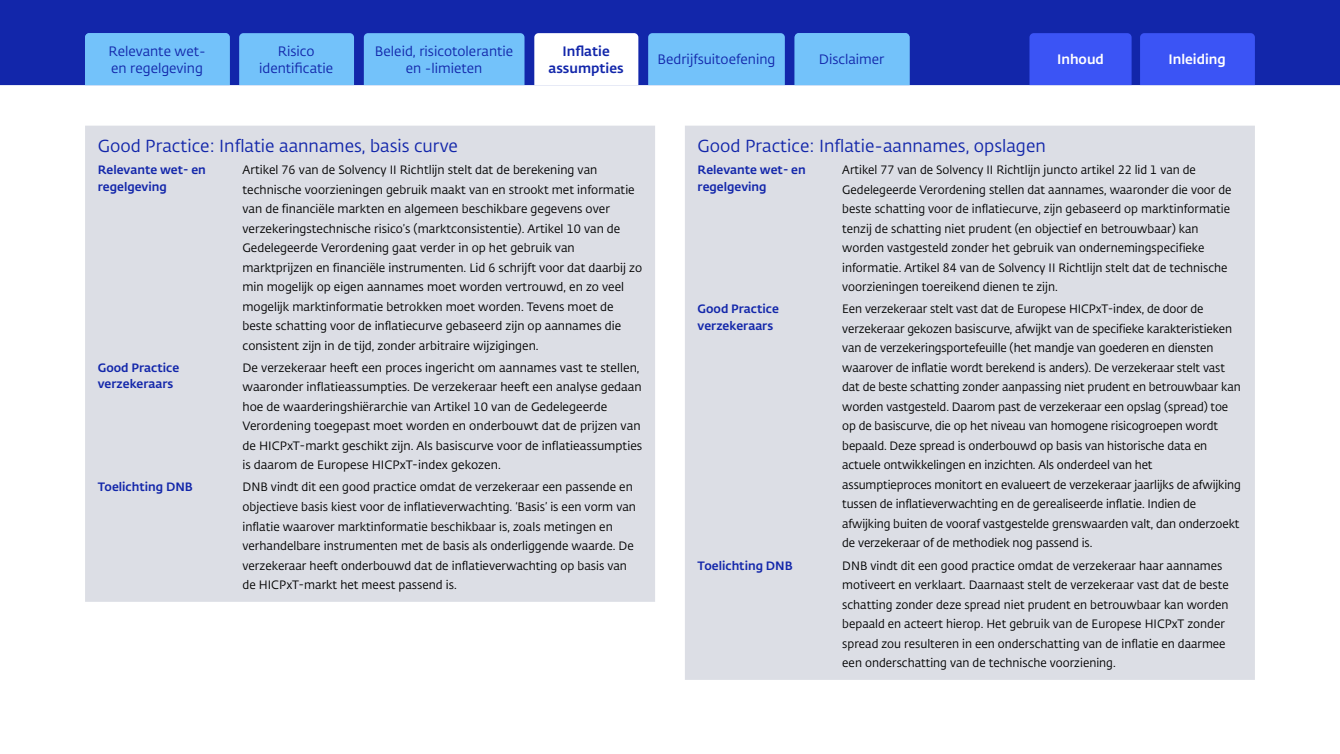
<style>
.page{position:relative;width:1340px;height:754px;background:#fff}
.page>*{position:absolute;margin:0;border:0;box-sizing:border-box;transform-origin:0 0}
.Tabel_kop{font:17.25px "DNB Fedra";color:#1226aa}
.t1{font:13.5px/16.5px "DNB Fedra";color:#1226aa;text-align:center}
.t2{font:500 13.5px/16.5px "DNB Fedra";color:#1226aa;text-align:center}
.t3{font:500 13.5px "DNB Fedra";color:#fff}
.Tabel_Brood_TEKST{font:12px/19.5px "DNB Fedra";color:#000}
.Tabel_Brood_TEKST_Bo{font:500 12px/16.5px "DNB Fedra";color:#1226aa}
</style>
<div class="page">
<div style="left:0;top:0;width:1339px;height:85px;background:#1226aa"></div>
<div style="left:1140px;top:33px;width:114px;height:52px;background:#3b54f5"></div>
<div style="left:1029px;top:33px;width:102px;height:52px;background:#3b54f5"></div>
<div style="left:239px;top:33px;width:115px;height:52px;background:#73c2fa"></div>
<div style="left:364px;top:33px;width:160px;height:52px;background:#73c2fa"></div>
<svg style="left:534px;top:33px;width:104px;height:52px"></svg>
<div style="left:648px;top:33px;width:136px;height:52px;background:#73c2fa"></div>
<div style="left:85px;top:33px;width:145px;height:52px;background:#73c2fa"></div>
<div style="left:794px;top:33px;width:115px;height:52px;background:#73c2fa"></div>
<div style="left:85px;top:126px;width:570px;height:475px;background:#dcdee5"></div>
<div style="left:685px;top:126px;width:569px;height:553px;background:#dcdee5"></div>
<p class="t1" style="left:259px;top:43px;width:76px">Risico identificatie</p>
<p class="t1" style="left:375px;top:43px;width:140px">Beleid, risicotolerantie en -limieten</p>
<p class="t2" style="left:548px;top:43px;width:76px">Inflatie assumpties</p>
<p class="t1" style="left:657px;top:52px;width:119px">Bedrijfsuitoefening</p>
<p class="t1" style="left:108px;top:43px;width:99px;text-align:left">Relevante wet&shy;en -regelgeving</p>
<p class="t1" style="left:818px;top:52px;width:67px">Disclaimer</p>
<p class="t3" style="left:1057px;top:51px;width:48px">Inhoud</p>
<p class="t3" style="left:1168px;top:51px;width:59px">Inleiding</p>
<p class="Tabel_kop" style="left:98px;top:135px;width:361px">Good Practice: Inflatie aannames, basis curve</p>
<p class="Tabel_Brood_TEKST_Bo" style="left:98px;top:162px;width:110px">Relevante wet- en regelgeving</p>
<p class="Tabel_Brood_TEKST" style="left:242px;top:160px;width:401px">Artikel 76 van de Solvency II Richtlijn stelt dat de berekening van technische voorzieningen gebruik maakt van en strookt met informatie van de financiële markten en algemeen beschikbare gegevens over verzekeringstechnische risico’s (marktconsistentie). Artikel 10 van de Gedelegeerde Verordening gaat verder in op het gebruik van marktprijzen en financiële instrumenten. Lid 6 schrijft voor dat daarbij zo min mogelijk op eigen aannames moet worden vertrouwd, en zo veel mogelijk marktinformatie betrokken moet worden. Tevens moet de beste schatting voor de inflatiecurve gebaseerd zijn op aannames die consistent zijn in de tijd, zonder arbitraire wijzigingen.</p>
<p class="Tabel_Brood_TEKST_Bo" style="left:98px;top:359px;width:83px">Good Practice verzekeraars</p>
<p class="Tabel_Brood_TEKST" style="left:242px;top:358px;width:401px">De verzekeraar heeft een proces ingericht om aannames vast te stellen, waaronder inflatieassumpties. De verzekeraar heeft een analyse gedaan hoe de waarderingshiërarchie van Artikel 10 van de Gedelegeerde Verordening toegepast moet worden en onderbouwt dat de prijzen van de HICPxT-markt geschikt zijn. Als basiscurve voor de inflatieassumpties is daarom de Europese HICPxT-index gekozen.</p>
<p class="Tabel_Brood_TEKST_Bo" style="left:98px;top:479px;width:97px">Toelichting DNB</p>
<p class="Tabel_Brood_TEKST" style="left:242px;top:477px;width:395px">DNB vindt dit een good practice omdat de verzekeraar een passende en objectieve basis kiest voor de inflatieverwachting. ‘Basis’ is een vorm van inflatie waarover marktinformatie beschikbaar is, zoals metingen en verhandelbare instrumenten met de basis als onderliggende waarde. De verzekeraar heeft onderbouwd dat de inflatieverwachting op basis van de HICPxT-markt het meest passend is.</p>
<p class="Tabel_kop" style="left:697px;top:135px;width:350px">Good Practice: Inflatie-aannames, opslagen</p>
<p class="Tabel_Brood_TEKST_Bo" style="left:697px;top:162px;width:110px">Relevante wet- en regelgeving</p>
<p class="Tabel_Brood_TEKST" style="left:842px;top:160px;width:391px">Artikel 77 van de Solvency II Richtlijn juncto artikel 22 lid 1 van de Gedelegeerde Verordening stellen dat aannames, waaronder die voor de beste schatting voor de inflatiecurve, zijn gebaseerd op marktinformatie tenzij de schatting niet prudent (en objectief en betrouwbaar) kan worden vastgesteld zonder het gebruik van ondernemingspecifieke informatie. Artikel 84 van de Solvency II Richtlijn stelt dat de technische voorzieningen toereikend dienen te zijn.</p>
<p class="Tabel_Brood_TEKST_Bo" style="left:697px;top:301px;width:83px">Good Practice verzekeraars</p>
<p class="Tabel_Brood_TEKST" style="left:842px;top:299px;width:400px">Een verzekeraar stelt vast dat de Europese HICPxT-index, de door de verzekeraar gekozen basiscurve, afwijkt van de specifieke karakteristieken van de verzekeringsportefeuille (het mandje van goederen en diensten waarover de inflatie wordt berekend is anders). De verzekeraar stelt vast dat de beste schatting zonder aanpassing niet prudent en betrouwbaar kan worden vastgesteld. Daarom past de verzekeraar een opslag (spread) toe op de basiscurve, die op het niveau van homogene risicogroepen wordt bepaald. Deze spread is onderbouwd op basis van historische data en actuele ontwikkelingen en inzichten. Als onderdeel van het assumptieproces monitort en evalueert de verzekeraar jaarlijks de afwijking tussen de inflatieverwachting en de gerealiseerde inflatie. Indien de afwijking buiten de vooraf vastgestelde grenswaarden valt, dan onderzoekt de verzekeraar of de methodiek nog passend is.</p>
<p class="Tabel_Brood_TEKST_Bo" style="left:697px;top:557px;width:97px">Toelichting DNB</p>
<p class="Tabel_Brood_TEKST" style="left:842px;top:555px;width:388px">DNB vindt dit een good practice omdat de verzekeraar haar aannames motiveert en verklaart. Daarnaast stelt de verzekeraar vast dat de beste schatting zonder deze spread niet prudent en betrouwbaar kan worden bepaald en acteert hierop. Het gebruik van de Europese HICPxT zonder spread zou resulteren in een onderschatting van de inflatie en daarmee een onderschatting van de technische voorziening.</p>
</div>
